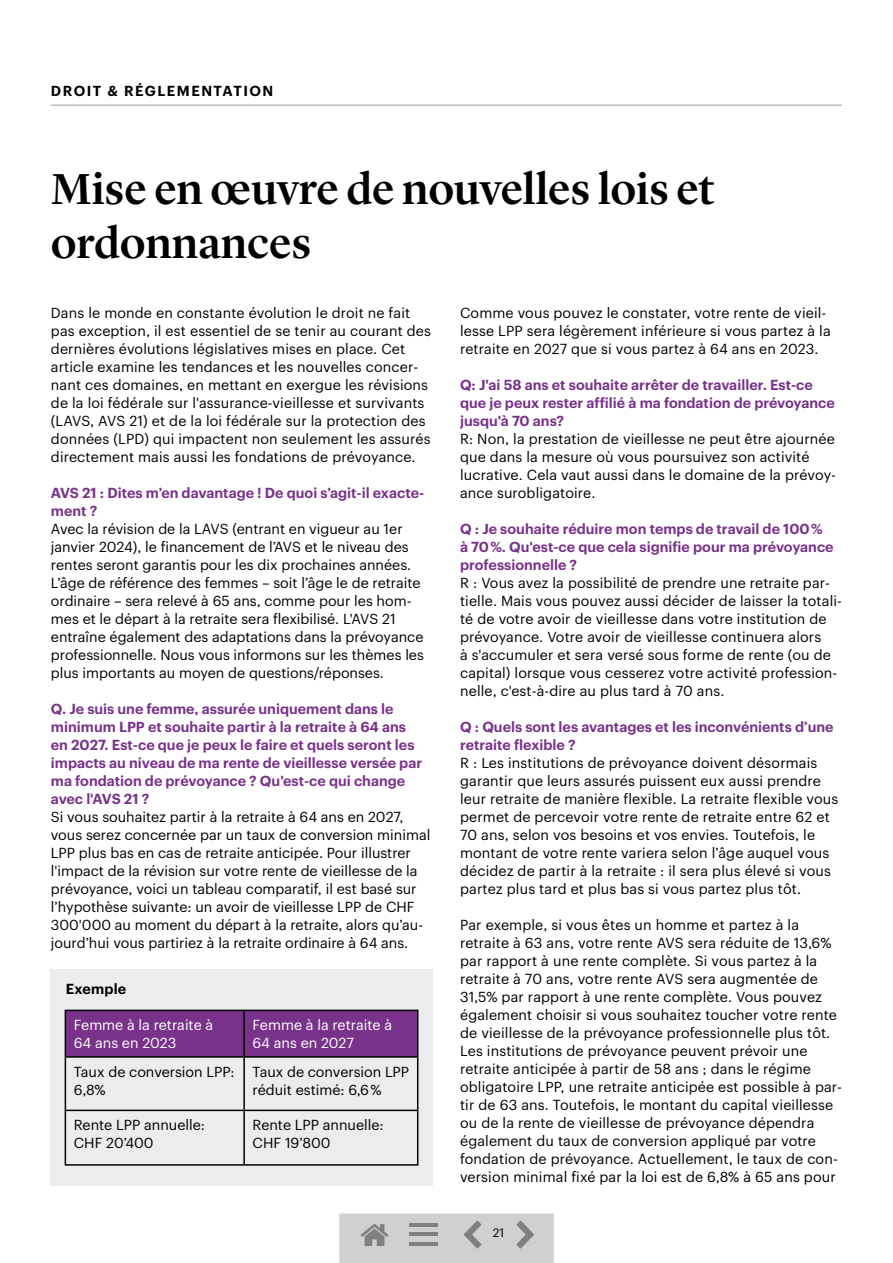
<style>
.page{position:relative;width:893px;height:1263px;background:#fff}
.page>*{position:absolute;margin:0;border:0;box-sizing:border-box;transform-origin:0 0}
.t1{font:500 45px/54px "Lyon Display";letter-spacing:-.005em;color:#000}
.t2{font:14.25px/18px "Graphik";letter-spacing:.01em;color:#000}
.t3{font:600 14.25px/18px "Graphik";color:#78328a}
.t4{font:14.25px/18px "Graphik";color:#fff}
.t5{font:600 14.25px "Graphik";letter-spacing:.105em;color:#000}
.t6{font:600 14.25px "Graphik";letter-spacing:.015em;color:#000}
.t7{font:12px "Graphik";color:#000}
</style>
<div class="page">
<hr style="left:51px;top:105px;width:791px;height:1px;background:#9c9d9d">
<div style="left:51px;top:969px;width:382px;height:216px;background:#ececed"></div>
<div style="left:66px;top:1011px;width:351px;height:45px;background:#78328a"></div>
<hr style="left:65px;top:1010px;width:179px;height:1px;background:#000">
<hr style="left:65px;top:1011px;width:1px;height:45px;background:#000">
<hr style="left:244px;top:1010px;width:174px;height:1px;background:#000">
<hr style="left:243px;top:1011px;width:2px;height:45px;background:#000">
<hr style="left:417px;top:1011px;width:1px;height:45px;background:#000">
<hr style="left:65px;top:1056px;width:179px;height:2px;background:#000">
<hr style="left:65px;top:1058px;width:1px;height:51px;background:#000">
<hr style="left:244px;top:1056px;width:174px;height:2px;background:#000">
<hr style="left:243px;top:1058px;width:2px;height:51px;background:#000">
<hr style="left:417px;top:1058px;width:1px;height:51px;background:#000">
<hr style="left:65px;top:1109px;width:179px;height:2px;background:#000">
<hr style="left:65px;top:1111px;width:1px;height:53px;background:#000">
<hr style="left:244px;top:1109px;width:174px;height:2px;background:#000">
<hr style="left:243px;top:1111px;width:2px;height:53px;background:#000">
<hr style="left:417px;top:1111px;width:1px;height:53px;background:#000">
<hr style="left:65px;top:1164px;width:179px;height:2px;background:#000">
<hr style="left:244px;top:1164px;width:174px;height:2px;background:#000">
<svg style="left:339px;top:1213px;width:215px;height:50px;background:#c7c8c8"></svg>
<p class="t5" style="left:51px;top:80px;width:224px">DROIT &amp; RÉGLEMENTATION</p>
<h1 class="t1" style="left:51px;top:158px;width:665px">Mise en œuvre de nouvelles lois et ordonnances</h1>
<p class="t2" style="left:51px;top:303px;width:382px">Dans le monde en constante évolution le droit ne fait pas exception, il est essentiel de se tenir au courant des dernières évolutions législatives mises en place. Cet article examine les tendances et les nouvelles concer&shy;nant ces domaines, en mettant en exergue les révisions de la loi fédérale sur l'assurance-vieillesse et survivants (LAVS, AVS 21) et de la loi fédérale sur la protection des données (LPD) qui impactent non seulement les assurés directement mais aussi les fondations de prévoyance.</p>
<p class="t3" style="left:51px;top:483px;width:375px">AVS 21 : Dites m’en davantage ! De quoi s’agit-il exacte&shy;ment ?</p>
<p class="t2" style="left:51px;top:519px;width:375px">Avec la révision de la LAVS (entrant en vigueur au 1er janvier 2024), le financement de l’AVS et le niveau des rentes seront garantis pour les dix prochaines années.<br>L’âge de référence des femmes – soit l’âge le de retraite ordinaire – sera relevé à 65 ans, comme pour les hom&shy;mes et le départ à la retraite sera flexibilisé. L'AVS 21 entraîne également des adaptations dans la prévoyance professionnelle. Nous vous informons sur les thèmes les plus importants au moyen de questions/réponses.</p>
<p class="t3" style="left:51px;top:699px;width:373px">Q. Je suis une femme, assurée uniquement dans le minimum LPP et souhaite partir à la retraite à 64 ans en 2027. Est-ce que je peux le faire et quels seront les impacts au niveau de ma rente de vieillesse versée par ma fondation de prévoyance ? Qu'est-ce qui change avec l'AVS 21 ?</p>
<p class="t2" style="left:51px;top:807px;width:381px">Si vous souhaitez partir à la retraite à 64 ans en 2027, vous serez concernée par un taux de conversion minimal LPP plus bas en cas de retraite anticipée. Pour illustrer l'impact de la révision sur votre rente de vieillesse de la prévoyance, voici un tableau comparatif, il est basé sur l’hypothèse suivante: un avoir de vieillesse LPP de CHF 300'000 au moment du départ à la retraite, alors qu’au&shy;jourd’hui vous partiriez à la retraite ordinaire à 64 ans.</p>
<p class="t6" style="left:66px;top:978px;width:62px">Exemple</p>
<p class="t4" style="left:74px;top:1015px;width:141px">Femme à la retraite à<br>64 ans en 2023</p>
<p class="t4" style="left:253px;top:1015px;width:141px">Femme à la retraite à<br>64 ans en 2027</p>
<p class="t2" style="left:74px;top:1061px;width:162px">Taux de conversion LPP:<br>6,8%</p>
<p class="t2" style="left:253px;top:1061px;width:158px">Taux de conversion LPP réduit estimé: 6,6 %</p>
<p class="t2" style="left:74px;top:1115px;width:133px">Rente LPP annuelle:<br>CHF 20’400</p>
<p class="t2" style="left:253px;top:1115px;width:133px">Rente LPP annuelle:<br>CHF 19’800</p>
<p class="t2" style="left:460px;top:303px;width:372px">Comme vous pouvez le constater, votre rente de vieil&shy;lesse LPP sera légèrement inférieure si vous partez à la retraite en 2027 que si vous partez à 64 ans en 2023.</p>
<p class="t3" style="left:460px;top:375px;width:376px">Q: J'ai 58 ans et souhaite arrêter de travailler. Est-ce que je peux rester affilié à ma fondation de prévoyance jusqu'à 70 ans?</p>
<p class="t2" style="left:460px;top:429px;width:377px">R: Non, la prestation de vieillesse ne peut être ajournée que dans la mesure où vous poursuivez son activité lucrative. Cela vaut aussi dans le domaine de la prévoy&shy;ance surobligatoire.</p>
<p class="t3" style="left:460px;top:519px;width:375px">Q : Je souhaite réduire mon temps de travail de 100 % à 70 %. Qu'est-ce que cela signifie pour ma prévoyance professionnelle ?</p>
<p class="t2" style="left:460px;top:573px;width:383px">R : Vous avez la possibilité de prendre une retraite par&shy;tielle. Mais vous pouvez aussi décider de laisser la totali&shy;té de votre avoir de vieillesse dans votre institution de prévoyance. Votre avoir de vieillesse continuera alors<br>à s'accumuler et sera versé sous forme de rente (ou de capital) lorsque vous cesserez votre activité profession&shy;nelle, c'est-à-dire au plus tard à 70 ans.</p>
<p class="t3" style="left:460px;top:717px;width:375px">Q : Quels sont les avantages et les inconvénients d’une retraite flexible ?</p>
<p class="t2" style="left:460px;top:753px;width:380px">R : Les institutions de prévoyance doivent désormais garantir que leurs assurés puissent eux aussi prendre leur retraite de manière flexible. La retraite flexible vous permet de percevoir votre rente de retraite entre 62 et 70 ans, selon vos besoins et vos envies. Toutefois, le montant de votre rente variera selon l’âge auquel vous décidez de partir à la retraite : il sera plus élevé si vous partez plus tard et plus bas si vous partez plus tôt.</p>
<p class="t2" style="left:460px;top:915px;width:383px">Par exemple, si vous êtes un homme et partez à la retraite à 63 ans, votre rente AVS sera réduite de 13,6% par rapport à une rente complète. Si vous partez à la retraite à 70 ans, votre rente AVS sera augmentée de 31,5% par rapport à une rente complète. Vous pouvez également choisir si vous souhaitez toucher votre rente de vieillesse de la prévoyance professionnelle plus tôt.<br>Les institutions de prévoyance peuvent prévoir une retraite anticipée à partir de 58 ans ; dans le régime obligatoire LPP, une retraite anticipée est possible à par&shy;tir de 63 ans. Toutefois, le montant du capital vieillesse ou de la rente de vieillesse de prévoyance dépendra également du taux de conversion appliqué par votre fondation de prévoyance. Actuellement, le taux de con&shy;version minimal fixé par la loi est de 6,8% à 65 ans pour</p>
<p class="t7" style="left:493px;top:1224px;width:13px">21</p>
</div>
